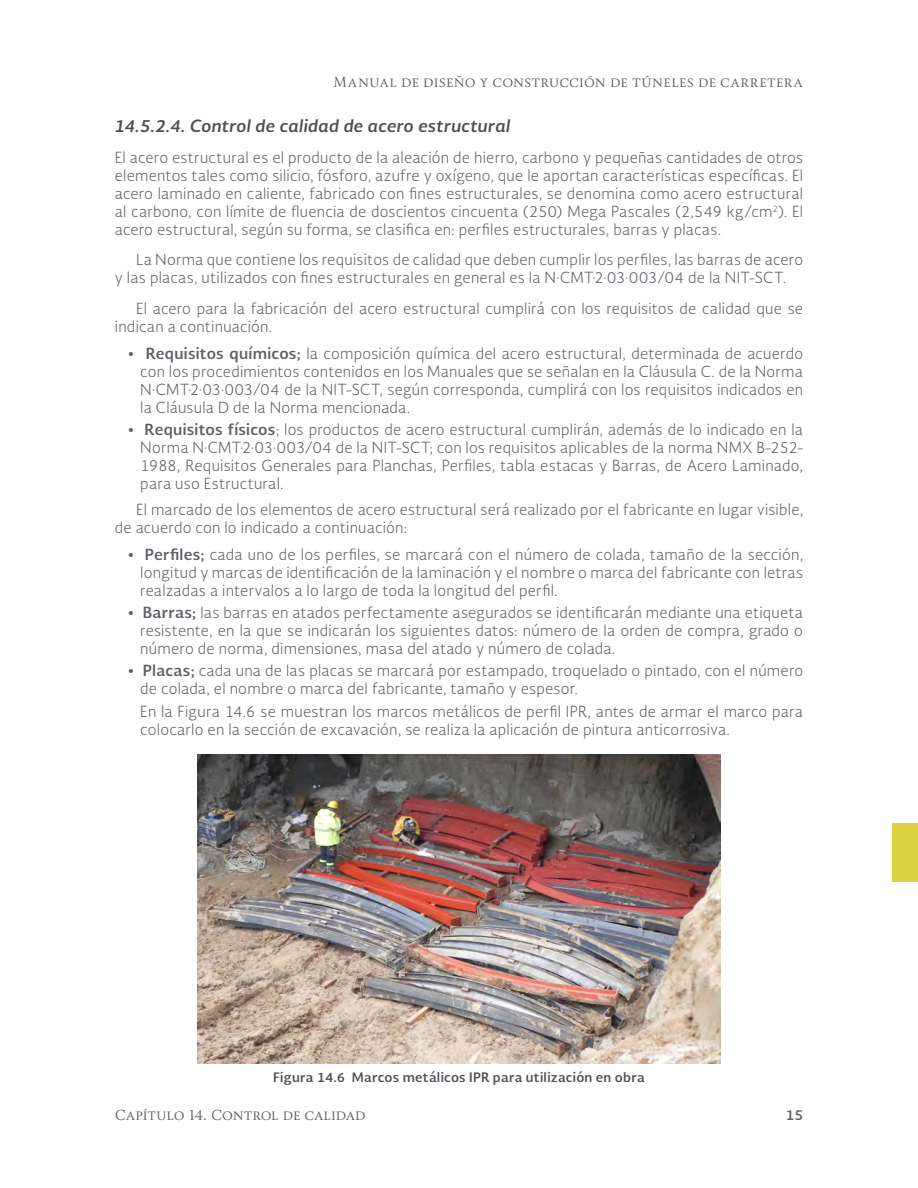
<style>
.page{position:relative;width:918px;height:1188px;background:#fff}
.page>*{position:absolute;margin:0;border:0;box-sizing:border-box;transform-origin:0 0}
.SUB_SUBTITULO{font:italic 700 16.5px "Soberana Sans";letter-spacing:.005em;color:#4c5056}
.LISTA{font:300 15px/18px "Soberana Sans";letter-spacing:.015em;color:#5c5f65;text-align:justify}
.CONTENIDO_1er_PRRF{font:300 15px/18px "Soberana Sans";letter-spacing:.015em;color:#5c5f65;text-align:justify}
.CONTENIDO{font:300 15px/18px "Soberana Sans";letter-spacing:.015em;color:#5c5f65}
.t1{font:13.5px "Soberana Titular";letter-spacing:.02em;color:#5d6066}
.t2{font:13.5px "Soberana Titular";color:#5c5f65}
.t3{font:700 13.5px "Soberana Sans";color:#5c5f65}
.PIE_DE_FOTO{font:700 12.75px "Soberana Sans";letter-spacing:.025em;color:#4c5056}
.s1{font-weight:700}
</style>
<div class="page">
<div style="left:892px;top:823px;width:26px;height:59px;background:#d9d13d"></div>
<img style="left:198px;top:755px;width:522px;height:309px">
<p class="t1" style="left:334px;top:73px;width:471px">Manual de diseño y construcción de túneles de carretera</p>
<p class="SUB_SUBTITULO" style="left:115px;top:114px;width:397px">14.5.2.4. Control de calidad de acero estructural</p>
<p class="CONTENIDO_1er_PRRF" style="left:115px;top:148px;width:690px">El acero estructural es el producto de la aleación de hierro, carbono y pequeñas cantidades de otros elementos tales como silicio, fósforo, azufre y oxígeno, que le aportan características específicas. El acero laminado en caliente, fabricado con fines estructurales, se denomina como acero estructural al carbono, con límite de fluencia de doscientos cincuenta (250) Mega Pascales (2,549 kg/cm<sup>2</sup>). El acero estructural, según su forma, se clasifica en: perfiles estructurales, barras y placas.</p>
<p class="CONTENIDO" style="left:115px;top:250px;width:690px;text-indent:21px">La Norma que contiene los requisitos de calidad que deben cumplir los perfiles, las barras de acero y las placas, utilizados con fines estructurales en general es la N·CMT·2·03·003/04 de la NIT-SCT.</p>
<p class="CONTENIDO" style="left:115px;top:299px;width:690px;text-indent:21px">El acero para la fabricación del acero estructural cumplirá con los requisitos de calidad que se indican a continuación.</p>
<p class="LISTA" style="left:140px;top:344px;width:664px;text-indent:-13px"><span class="s1">• Requisitos químicos;</span> la composición química del acero estructural, determinada de acuerdo con los procedimientos contenidos en los Manuales que se señalan en la Cláusula C. de la Norma N·CMT·2·03·003/04 de la NIT-SCT, según corresponda, cumplirá con los requisitos indicados en la Cláusula D de la Norma mencionada.</p>
<p class="LISTA" style="left:140px;top:420px;width:664px;text-indent:-13px"><span class="s1">• Requisitos físicos</span>; los productos de acero estructural cumplirán, además de lo indicado en la Norma N·CMT·2·03·003/04 de la NIT-SCT; con los requisitos aplicables de la norma NMX B-252- 1988, Requisitos Generales para Planchas, Perfiles, tabla estacas y Barras, de Acero Laminado, para uso Estructural.</p>
<p class="CONTENIDO" style="left:115px;top:500px;width:690px;text-indent:21px">El marcado de los elementos de acero estructural será realizado por el fabricante en lugar visible, de acuerdo con lo indicado a continuación:</p>
<p class="LISTA" style="left:140px;top:545px;width:664px;text-indent:-13px"><span class="s1">• Perfiles;</span> cada uno de los perfiles, se marcará con el número de colada, tamaño de la sección, longitud y marcas de identificación de la laminación y el nombre o marca del fabricante con letras realzadas a intervalos a lo largo de toda la longitud del perfil.</p>
<p class="LISTA" style="left:140px;top:603px;width:664px;text-indent:-13px"><span class="s1">• Barras;</span> las barras en atados perfectamente asegurados se identificarán mediante una etiqueta resistente, en la que se indicarán los siguientes datos: número de la orden de compra, grado o número de norma, dimensiones, masa del atado y número de colada.</p>
<p class="LISTA" style="left:140px;top:661px;width:664px;text-indent:-13px"><span class="s1">• Placas;</span> cada una de las placas se marcará por estampado, troquelado o pintado, con el número de colada, el nombre o marca del fabricante, tamaño y espesor.</p>
<p class="LISTA" style="left:140px;top:702px;width:664px">En la Figura 14.6 se muestran los marcos metálicos de perfil IPR, antes de armar el marco para colocarlo en la sección de excavación, se realiza la aplicación de pintura anticorrosiva.</p>
<p class="PIE_DE_FOTO" style="left:273px;top:1069px;width:373px">Figura 14.6 Marcos metálicos IPR para utilización en obra</p>
<p class="t2" style="left:115px;top:1106px;width:253px">Capítulo 14. Control de calidad</p>
<p class="t3" style="left:786px;top:1106px;width:19px">15</p>
</div>
